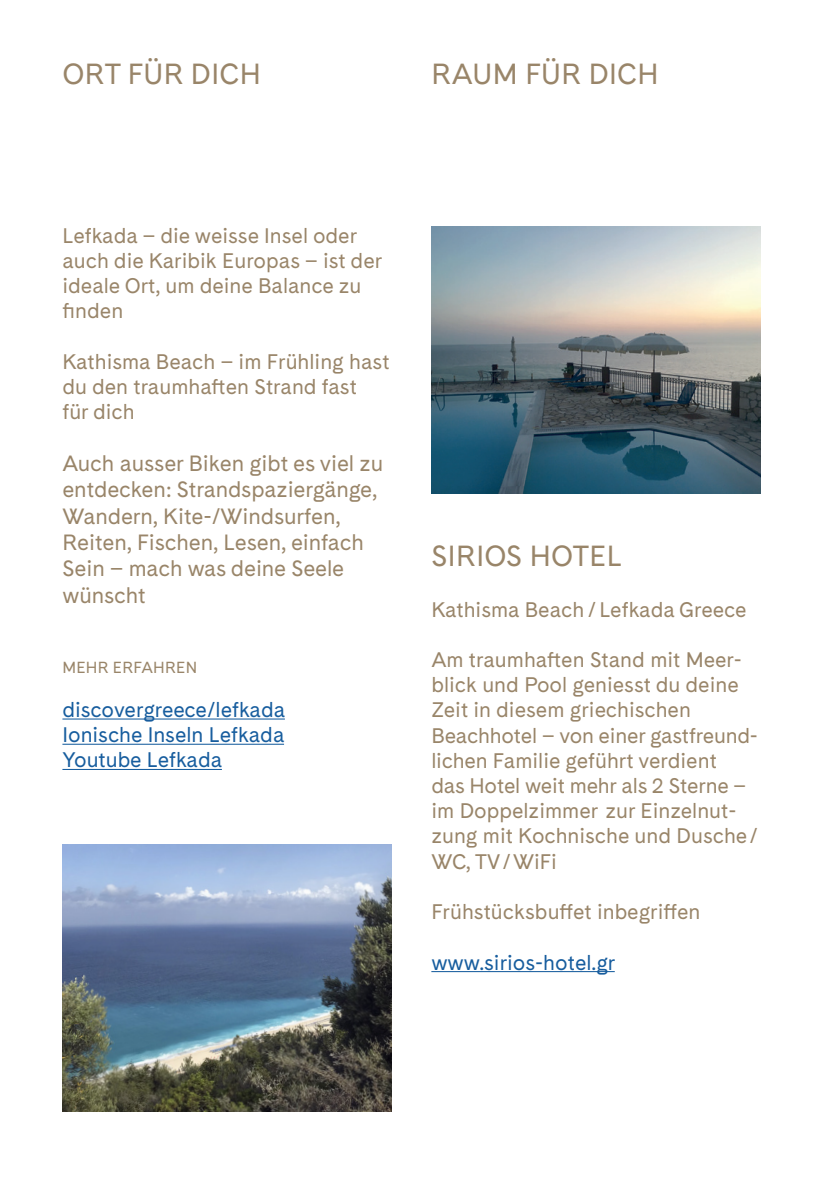
<style>
.page{position:relative;width:823px;height:1191px;background:#fff}
.page>*{position:absolute;margin:0;border:0;box-sizing:border-box;transform-origin:0 0}
.t1{font:29px "Cadiz";letter-spacing:.01em;color:#998569}
.t2{font:22px/26.4px "Cadiz";letter-spacing:-.005em;color:#998569}
.t3{font:21px/25.2px "Cadiz";color:#998569}
.t4{font:21px/25.2px "Cadiz";color:#175d9e;text-align:justify}
.t5{font:16px "Cadiz";letter-spacing:.01em;color:#998569}
</style>
<div class="page">
<hr style="left:431px;top:971px;width:183px;height:1px;background:#175d9e">
<img style="left:431px;top:227px;width:329px;height:266px">
<hr style="left:62px;top:718px;width:223px;height:1px;background:#175d9e">
<hr style="left:62px;top:743px;width:222px;height:1px;background:#175d9e">
<hr style="left:62px;top:769px;width:160px;height:1px;background:#175d9e">
<img style="left:62px;top:844px;width:329px;height:267px">
<h1 class="t1" style="left:63px;top:57px;width:200px">ORT FÜR DICH</h1>
<h1 class="t1" style="left:431px;top:57px;width:228px">RAUM FÜR DICH</h1>
<p class="t3" style="left:62px;top:224px;width:321px">Lefkada – die weisse Insel oder auch die Karibik Europas – ist der ideale Ort, um deine Balance zu finden</p>
<p class="t3" style="left:62px;top:350px;width:328px">Kathisma Beach – im Frühling hast du den traumhaften Strand fast<br>für dich</p>
<p class="t2" style="left:62px;top:451px;width:322px">Auch ausser Biken gibt es viel zu entdecken: Strandspaziergänge,<br>Wandern, Kite-/Windsurfen,<br>Reiten, Fischen, Lesen, einfach<br>Sein – mach was deine Seele wünscht</p>
<p class="t5" style="left:62px;top:657px;width:136px">MEHR ERFAHREN</p>
<p class="t4" style="left:62px;top:698px;width:224px">discovergreece/lefkada Ionische Inseln Lefkada Youtube Lefkada</p>
<h1 class="t1" style="left:431px;top:538px;width:192px">SIRIOS HOTEL</h1>
<p class="t3" style="left:431px;top:597px;width:316px">Kathisma Beach / Lefkada Greece</p>
<p class="t3" style="left:431px;top:648px;width:328px">Am traumhaften Stand mit Meer&shy;blick und Pool geniesst du deine<br>Zeit in diesem griechischen<br>Beachhotel – von einer gastfreund&shy;lichen Familie geführt verdient<br>das Hotel weit mehr als 2 Sterne – im Doppelzimmer zur Einzelnut&shy;zung mit Kochnische und Dusche/<br>WC, TV/WiFi</p>
<p class="t3" style="left:431px;top:900px;width:270px">Frühstücksbuffet inbegriffen</p>
<p class="t4" style="left:431px;top:950px;width:185px">www.sirios-hotel.gr</p>
</div>
